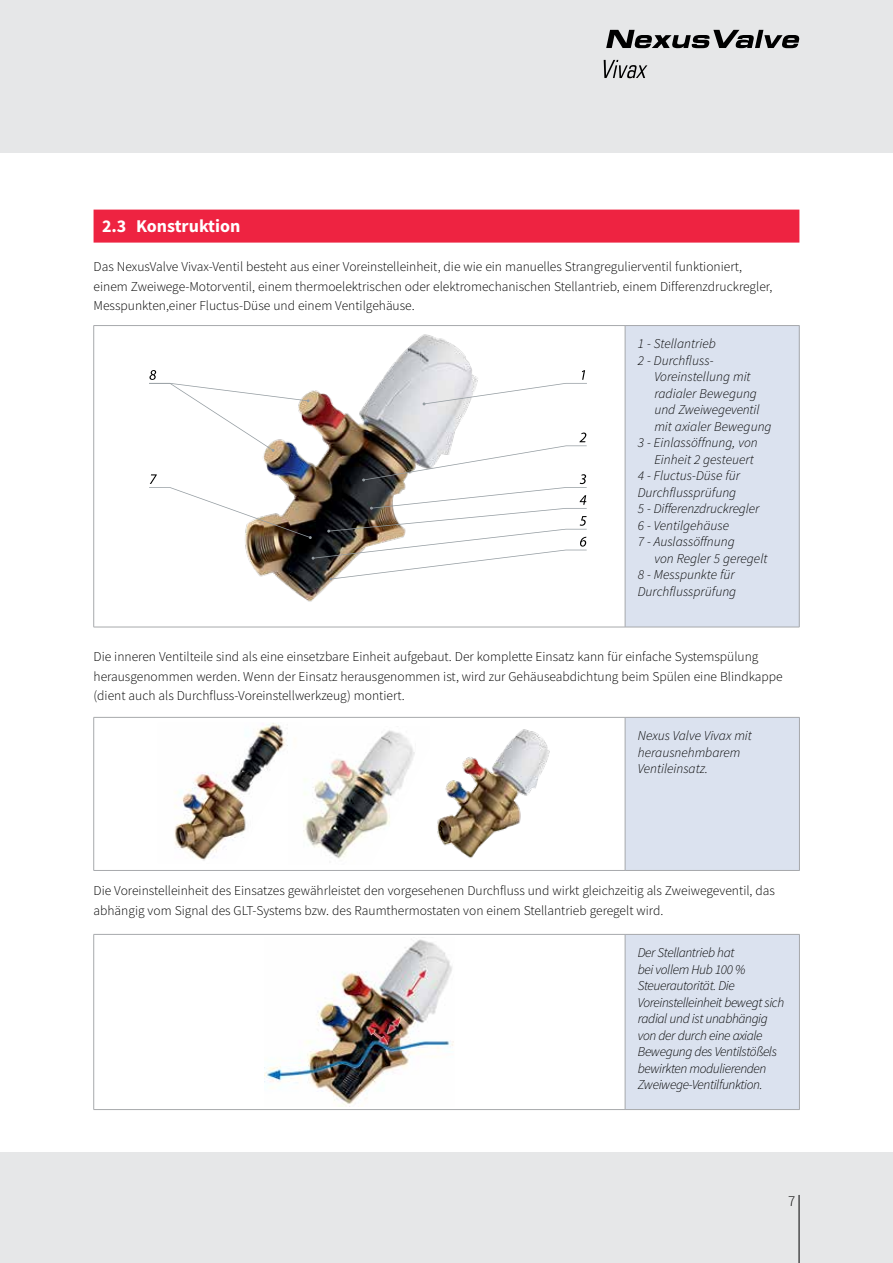
<style>
.page{position:relative;width:893px;height:1263px;background:#fff}
.page>*{position:absolute;margin:0;border:0;box-sizing:border-box;transform-origin:0 0}
.t1{font:700 18px "Source Sans Pro";color:#fff}
.t2{font:300 15px "Source Sans Pro";color:#000}
.t3{font:300 13.5px/19.5px "Source Sans Pro";color:#000}
.t4{font:italic 300 13.5px/16.5px "Source Sans Pro";letter-spacing:-.01em;color:#000}
.t5{font:italic 300 13.5px/16.5px "Source Sans Pro";letter-spacing:-.03em;color:#000}
</style>
<div class="page">
<div style="left:0;top:0;width:893px;height:153px;background:#e6e7e8"></div>
<div style="left:0;top:1152px;width:893px;height:111px;background:#e6e7e8"></div>
<hr style="left:799px;top:1195px;width:1px;height:68px;background:#000">
<svg style="left:606px;top:30px;width:193px;height:18px"></svg>
<svg style="left:604px;top:60px;width:43px;height:18px"></svg>
<div style="left:94px;top:210px;width:705px;height:33px;background:#ee2341"></div>
<div style="left:625px;top:326px;width:174px;height:301px;background:#dbe2ef"></div>
<hr style="left:94px;top:325px;width:531px;height:1px;background:#a7a9ac">
<hr style="left:93px;top:326px;width:1px;height:301px;background:#a7a9ac">
<hr style="left:625px;top:325px;width:174px;height:1px;background:#a7a9ac">
<hr style="left:625px;top:326px;width:1px;height:301px;background:#a7a9ac">
<hr style="left:799px;top:326px;width:1px;height:301px;background:#a7a9ac">
<hr style="left:94px;top:627px;width:531px;height:1px;background:#a7a9ac">
<hr style="left:625px;top:627px;width:174px;height:1px;background:#a7a9ac">
<img style="left:280px;top:334px;width:192px;height:268px">
<svg style="left:149px;top:370px;width:438px;height:210px"></svg>
<div style="left:625px;top:717px;width:174px;height:153px;background:#dbe2ef"></div>
<hr style="left:94px;top:717px;width:531px;height:1px;background:#a7a9ac">
<hr style="left:93px;top:717px;width:1px;height:153px;background:#a7a9ac">
<hr style="left:625px;top:717px;width:175px;height:1px;background:#a7a9ac">
<hr style="left:625px;top:717px;width:1px;height:153px;background:#a7a9ac">
<hr style="left:799px;top:717px;width:1px;height:153px;background:#a7a9ac">
<hr style="left:94px;top:870px;width:531px;height:1px;background:#a7a9ac">
<hr style="left:625px;top:870px;width:175px;height:1px;background:#a7a9ac">
<img style="left:303px;top:730px;width:112px;height:129px">
<img style="left:437px;top:729px;width:113px;height:129px">
<img style="left:174px;top:723px;width:114px;height:138px">
<div style="left:625px;top:934px;width:174px;height:175px;background:#dbe2ef"></div>
<hr style="left:94px;top:934px;width:531px;height:1px;background:#a7a9ac">
<hr style="left:93px;top:934px;width:1px;height:175px;background:#a7a9ac">
<hr style="left:625px;top:934px;width:175px;height:1px;background:#a7a9ac">
<hr style="left:625px;top:934px;width:1px;height:175px;background:#a7a9ac">
<hr style="left:799px;top:934px;width:1px;height:175px;background:#a7a9ac">
<hr style="left:94px;top:1109px;width:531px;height:1px;background:#a7a9ac">
<hr style="left:625px;top:1109px;width:175px;height:1px;background:#a7a9ac">
<img style="left:264px;top:939px;width:190px;height:168px">
<h1 class="t1" style="left:102px;top:214px;width:140px">2.3 Konstruktion</h1>
<p class="t3" style="left:94px;top:257px;width:680px">Das NexusValve Vivax-Ventil besteht aus einer Voreinstelleinheit, die wie ein manuelles Strangregulierventil funktioniert, einem Zweiwege-Motorventil, einem thermoelektrischen oder elektromechanischen Stellantrieb, einem Differenzdruckregler,<br>Messpunkten,einer Fluctus-Düse und einem Ventilgehäuse.</p>
<p class="t4" style="left:638px;top:336px;width:79px">1 - Stellantrieb</p>
<p class="t4" style="left:638px;top:352px;width:77px">2 - Durchfluss-</p>
<p class="t4" style="left:654px;top:369px;width:98px">Voreinstellung mit</p>
<p class="t4" style="left:654px;top:385px;width:104px">radialer Bewegung</p>
<p class="t4" style="left:654px;top:402px;width:107px">und Zweiwegeventil</p>
<p class="t4" style="left:654px;top:418px;width:119px">mit axialer Bewegung</p>
<p class="t4" style="left:638px;top:435px;width:121px">3 - Einlassöffnung, von</p>
<p class="t4" style="left:654px;top:451px;width:101px">Einheit 2 gesteuert</p>
<p class="t4" style="left:638px;top:468px;width:104px">4 - Fluctus-Düse für</p>
<p class="t4" style="left:638px;top:484px;width:100px">Durchflussprüfung</p>
<p class="t4" style="left:638px;top:501px;width:123px">5 - Differenzdruckregler</p>
<p class="t4" style="left:638px;top:517px;width:93px">6 - Ventilgehäuse</p>
<p class="t4" style="left:638px;top:534px;width:98px">7 - Auslassöffnung</p>
<p class="t4" style="left:654px;top:550px;width:115px">von Regler 5 geregelt</p>
<p class="t4" style="left:638px;top:567px;width:98px">8 - Messpunkte für</p>
<p class="t4" style="left:638px;top:583px;width:100px">Durchflussprüfung</p>
<p class="t3" style="left:94px;top:647px;width:691px">Die inneren Ventilteile sind als eine einsetzbare Einheit aufgebaut. Der komplette Einsatz kann für einfache Systemspülung herausgenommen werden. Wenn der Einsatz herausgenommen ist, wird zur Gehäuseabdichtung beim Spülen eine Blindkappe (dient auch als Durchfluss-Voreinstellwerkzeug) montiert.</p>
<p class="t4" style="left:638px;top:727px;width:116px">Nexus Valve Vivax mit herausnehmbarem<br>Ventileinsatz.</p>
<p class="t3" style="left:94px;top:881px;width:683px">Die Voreinstelleinheit des Einsatzes gewährleistet den vorgesehenen Durchfluss und wirkt gleichzeitig als Zweiwegeventil, das abhängig vom Signal des GLT-Systems bzw. des Raumthermostaten von einem Stellantrieb geregelt wird.</p>
<p class="t5" style="left:638px;top:944px;width:148px">Der Stellantrieb hat<br>bei vollem Hub 100 %<br>Steuerautorität. Die<br>Voreinstelleinheit bewegt sich radial und ist unabhängig von der durch eine axiale<br>Bewegung des Ventilstößels bewirkten modulierenden<br>Zweiwege-Ventilfunktion.</p>
<p class="t2" style="left:788px;top:1192px;width:9px">7</p>
</div>
